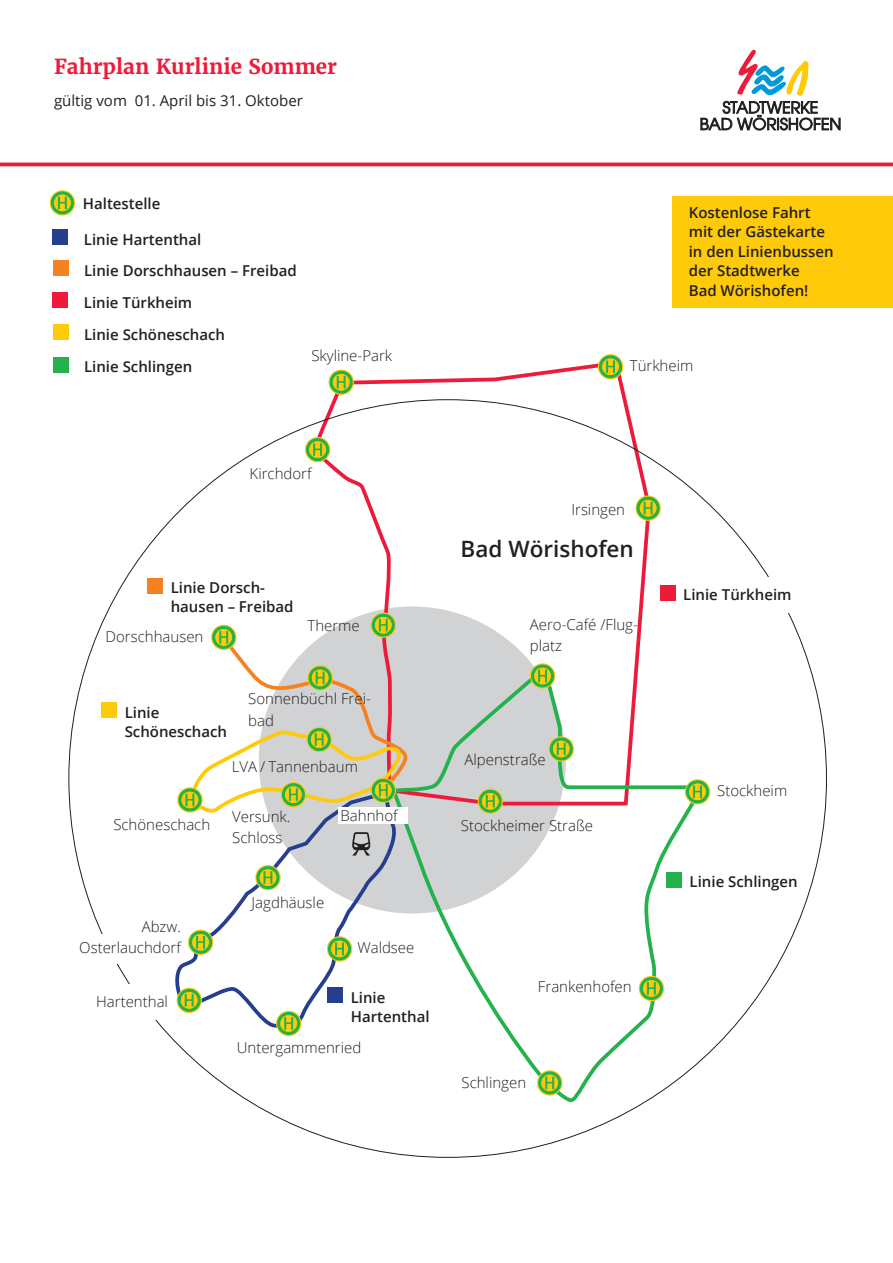
<style>
.page{position:relative;width:893px;height:1263px;background:#fff}
.page>*{position:absolute;margin:0;border:0;box-sizing:border-box;transform-origin:0 0}
.t1{font:600 22.5px "Open Sans";color:#231f20}
.t2{font:700 20.7px "Merriweather";color:#ed1a3a}
.t3{font:300 15px/21.6px "Open Sans";color:#231f20}
.t4{font:600 15px/18.8px "Open Sans";color:#231f20}
.t5{font:600 15px/19.5px "Open Sans";color:#231f20}
.t6{font:15px "Open Sans";color:#231f20}
</style>
<div class="page">
<svg style="left:308px;top:363px;width:345px;height:311px"></svg>
<svg style="left:397px;top:674px;width:306px;height:430px"></svg>
<svg style="left:175px;top:819px;width:222px;height:209px"></svg>
<svg style="left:530px;top:663px;width:25px;height:26px"></svg>
<svg style="left:530px;top:664px;width:25px;height:24px"></svg>
<svg style="left:549px;top:736px;width:25px;height:26px"></svg>
<svg style="left:548px;top:737px;width:25px;height:24px"></svg>
<svg style="left:478px;top:788px;width:25px;height:26px"></svg>
<svg style="left:477px;top:789px;width:25px;height:24px"></svg>
<svg style="left:685px;top:780px;width:25px;height:24px"></svg>
<svg style="left:635px;top:495px;width:26px;height:26px"></svg>
<svg style="left:635px;top:496px;width:25px;height:24px"></svg>
<svg style="left:598px;top:355px;width:25px;height:24px"></svg>
<svg style="left:188px;top:930px;width:25px;height:24px"></svg>
<svg style="left:255px;top:865px;width:25px;height:25px"></svg>
<svg style="left:177px;top:988px;width:25px;height:25px"></svg>
<svg style="left:176px;top:988px;width:25px;height:24px"></svg>
<svg style="left:276px;top:1011px;width:25px;height:24px"></svg>
<svg style="left:537px;top:1071px;width:25px;height:24px"></svg>
<svg style="left:639px;top:976px;width:25px;height:25px"></svg>
<svg style="left:639px;top:976px;width:24px;height:24px"></svg>
<svg style="left:327px;top:937px;width:25px;height:24px"></svg>
<svg style="left:352px;top:832px;width:18px;height:23px"></svg>
<div style="left:101px;top:702px;width:16px;height:16px;background:#feca0a"></div>
<svg style="left:177px;top:613px;width:232px;height:206px"></svg>
<svg style="left:329px;top:370px;width:25px;height:25px"></svg>
<svg style="left:328px;top:370px;width:25px;height:24px"></svg>
<svg style="left:305px;top:438px;width:25px;height:24px"></svg>
<svg style="left:701px;top:50px;width:139px;height:80px"></svg>
<hr style="left:0;top:163px;width:893px;height:3px;background:#ed1a3a">
<div style="left:338px;top:807px;width:70px;height:17px;background:#fff"></div>
<div style="left:53px;top:292px;width:15px;height:16px;background:#ed1a3a"></div>
<div style="left:666px;top:872px;width:16px;height:15px;background:#23b24b"></div>
<div style="left:327px;top:987px;width:16px;height:16px;background:#253f8e"></div>
<div style="left:147px;top:578px;width:16px;height:15px;background:#f58220"></div>
<div style="left:53px;top:357px;width:16px;height:15px;background:#23b24b"></div>
<div style="left:53px;top:324px;width:16px;height:16px;background:#feca0a"></div>
<svg style="left:50px;top:190px;width:25px;height:26px"></svg>
<svg style="left:50px;top:191px;width:25px;height:24px"></svg>
<div style="left:53px;top:229px;width:15px;height:16px;background:#253f8e"></div>
<div style="left:53px;top:260px;width:16px;height:16px;background:#f58220"></div>
<div style="left:660px;top:585px;width:15px;height:15px;background:#ed1a3a"></div>
<div style="left:672px;top:196px;width:221px;height:112px;background:#feca0a"></div>
<h2 class="t2" style="left:54px;top:54px;width:285px">Fahrplan Kurlinie Sommer</h2>
<p class="t6" style="left:54px;top:91px;width:250px">gültig vom 01. April bis 31. Oktober</p>
<p class="t4" style="left:83px;top:194px;width:79px">Haltestelle</p>
<p class="t4" style="left:84px;top:223px;width:214px;line-height:31.7px">Linie Hartenthal<br>Linie Dorschhausen – Freibad</p>
<p class="t4" style="left:84px;top:293px;width:110px">Linie Türkheim</p>
<p class="t4" style="left:84px;top:324px;width:143px">Linie Schöneschach</p>
<p class="t4" style="left:84px;top:357px;width:110px">Linie Schlingen</p>
<p class="t3" style="left:311px;top:345px;width:82px">Skyline-Park</p>
<p class="t5" style="left:689px;top:202px;width:146px">Kostenlose Fahrt mit der Gästekarte in den Linienbussen der Stadtwerke<br>Bad Wörishofen!</p>
<p class="t3" style="left:630px;top:354px;width:65px">Türkheim</p>
<p class="t3" style="left:250px;top:463px;width:63px">Kirchdorf</p>
<p class="t4" style="left:171px;top:578px;width:124px">Linie Dorsch&shy;hausen – Freibad</p>
<p class="t3" style="left:106px;top:626px;width:99px">Dorschhausen</p>
<p class="t3" style="left:308px;top:614px;width:54px">Therme</p>
<p class="t4" style="left:125px;top:703px;width:104px">Linie<br>Schöneschach</p>
<p class="t3" style="left:248px;top:687px;width:124px">Sonnenbüchl Frei&shy;bad</p>
<p class="t3" style="left:113px;top:813px;width:98px">Schöneschach</p>
<p class="t3" style="left:79px;top:915px;width:103px;text-align:right">Abzw.<br>Osterlauchdorf</p>
<p class="t3" style="left:96px;top:990px;width:73px">Hartenthal</p>
<p class="t3" style="left:232px;top:755px;width:128px">LVA / Tannenbaum</p>
<p class="t3" style="left:232px;top:805px;width:60px">Versunk.<br>Schloss</p>
<p class="t3" style="left:340px;top:804px;width:59px">Bahnhof</p>
<p class="t3" style="left:252px;top:891px;width:74px">Jagdhäusle</p>
<p class="t3" style="left:357px;top:936px;width:59px">Waldsee</p>
<p class="t4" style="left:351px;top:988px;width:80px">Linie<br>Hartenthal</p>
<p class="t3" style="left:237px;top:1036px;width:126px">Untergammenried</p>
<p class="t3" style="left:571px;top:498px;width:55px">Irsingen</p>
<h1 class="t1" style="left:461px;top:533px;width:175px">Bad Wörishofen</h1>
<p class="t3" style="left:530px;top:613px;width:110px">Aero-Café /Flug&shy;platz</p>
<p class="t3" style="left:465px;top:749px;width:83px">Alpenstraße</p>
<p class="t3" style="left:461px;top:814px;width:134px">Stockheimer Straße</p>
<p class="t3" style="left:538px;top:975px;width:95px">Frankenhofen</p>
<p class="t3" style="left:461px;top:1071px;width:66px">Schlingen</p>
<p class="t4" style="left:683px;top:585px;width:110px">Linie Türkheim</p>
<p class="t3" style="left:717px;top:779px;width:72px">Stockheim</p>
<p class="t4" style="left:690px;top:872px;width:110px">Linie Schlingen</p>
</div>
